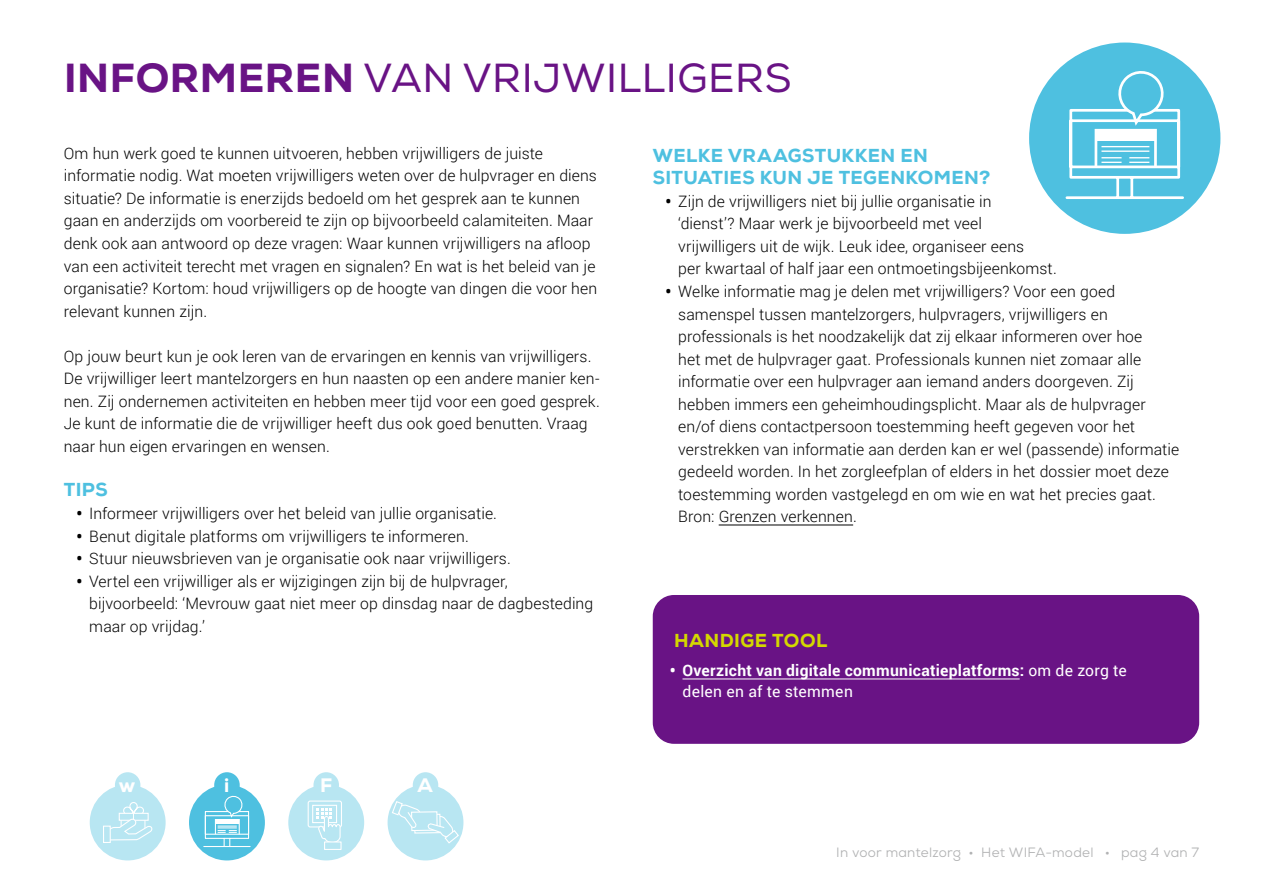
<style>
.page{position:relative;width:1263px;height:893px;background:#fff}
.page>*{position:absolute;margin:0;border:0;box-sizing:border-box;transform-origin:0 0}
.t1{font:40.5px "Nexa";letter-spacing:.015em;color:#691385}
.t2{font:800 19.5px "Nexa";color:#fff}
.t3{font:800 18.75px/22.5px "Nexa";letter-spacing:.02em;color:#4ec0e0}
.t4{font:800 18.75px "Nexa";letter-spacing:.02em;color:#d4d800}
.t5{font:300 15.75px/22.5px "Roboto";letter-spacing:.005em;color:#000}
.t6{font:700 15.75px/21px "Roboto";letter-spacing:.015em;color:#fff}
.t7{font:13.5px "Nexa";letter-spacing:.02em;color:#b1b2b3}
.s1{font-weight:800}
.s2{font-weight:900}
.s3{font-weight:400}
</style>
<div class="page">
<div style="left:90px;top:784px;width:76px;height:76px;background:#b8e6f2;border-radius:50%"></div>
<svg style="left:107px;top:802px;width:46px;height:39px"></svg>
<div style="left:104px;top:826px;width:6px;height:16px;background:#b8e6f2"></div>
<div style="left:103px;top:826px;width:8px;height:17px;border:1px solid #fff"></div>
<div style="left:115px;top:772px;width:25px;height:26px;background:#b8e6f2;border-radius:50%"></div>
<div style="left:288px;top:784px;width:76px;height:76px;background:#b8e6f2;border-radius:50%"></div>
<div style="left:308px;top:800px;width:34px;height:27px;border:1px solid #fff;border-radius:2px"></div>
<svg style="left:312px;top:805px;width:25px;height:18px"></svg>
<svg style="left:316px;top:809px;width:25px;height:32px"></svg>
<div style="left:324px;top:841px;width:18px;height:9px;background:#b8e6f2;border:1px solid #fff"></div>
<div style="left:313px;top:772px;width:26px;height:26px;background:#b8e6f2;border-radius:50%"></div>
<div style="left:388px;top:784px;width:75px;height:76px;background:#b8e6f2;border-radius:50%"></div>
<svg style="left:391px;top:800px;width:69px;height:44px"></svg>
<div style="left:413px;top:772px;width:25px;height:26px;background:#b8e6f2;border-radius:50%"></div>
<div style="left:189px;top:784px;width:76px;height:76px;background:#4ec0e0;border-radius:50%"></div>
<div style="left:214px;top:772px;width:26px;height:26px;background:#4ec0e0;border-radius:50%"></div>
<svg style="left:203px;top:795px;width:48px;height:53px"></svg>
<hr style="left:719px;top:525px;width:134px;height:1px;background:#000">
<div style="left:653px;top:595px;width:546px;height:149px;background:#691385;border-radius:21px"></div>
<hr style="left:682px;top:679px;width:338px;height:1px;background:#fff">
<div style="left:1029px;top:43px;width:191px;height:191px;background:#4ec0e0;border-radius:50%"></div>
<svg style="left:1065px;top:71px;width:119px;height:128px"></svg>
<h1 class="t1" style="left:64px;top:54px;width:729px"><span class="s1">INFORMEREN</span> VAN VRIJWILLIGERS</h1>
<p class="t5" style="left:64px;top:142px;width:535px">Om hun werk goed te kunnen uitvoeren, hebben vrijwilligers de juiste informatie nodig. Wat moeten vrijwilligers weten over de hulpvrager en diens situatie? De informatie is enerzijds bedoeld om het gesprek aan te kunnen gaan en anderzijds om voorbereid te zijn op bijvoorbeeld calamiteiten. Maar denk ook aan antwoord op deze vragen: Waar kunnen vrijwilligers na afloop van een activiteit terecht met vragen en signalen? En wat is het beleid van je organisatie? Kortom: houd vrijwilligers op de hoogte van dingen die voor hen relevant kunnen zijn.</p>
<p class="t5" style="left:64px;top:344px;width:537px">Op jouw beurt kun je ook leren van de ervaringen en kennis van vrijwilligers.<br>De vrijwilliger leert mantelzorgers en hun naasten op een andere manier ken&shy;nen. Zij ondernemen activiteiten en hebben meer tijd voor een goed gesprek.<br>Je kunt de informatie die de vrijwilliger heeft dus ook goed benutten. Vraag naar hun eigen ervaringen en wensen.</p>
<p class="t3" style="left:64px;top:479px;width:45px">TIPS</p>
<p class="t5" style="left:77px;top:502px;width:422px"><span class="s2">•</span> Informeer vrijwilligers over het beleid van jullie organisatie.</p>
<p class="t5" style="left:77px;top:524px;width:394px"><span class="s2">•</span> Benut digitale platforms om vrijwilligers te informeren.</p>
<p class="t5" style="left:77px;top:547px;width:436px"><span class="s2">•</span> Stuur nieuwsbrieven van je organisatie ook naar vrijwilligers.</p>
<p class="t5" style="left:89px;top:569px;width:505px;text-indent:-13px"><span class="s2">•</span> Vertel een vrijwilliger als er wijzigingen zijn bij de hulpvrager, bijvoorbeeld: ‘Mevrouw gaat niet meer op dinsdag naar de dagbesteding maar op vrijdag.’</p>
<p class="t2" style="left:119px;top:773px;width:18px">w</p>
<p class="t2" style="left:224px;top:773px;width:7px">i</p>
<p class="t2" style="left:320px;top:773px;width:14px">F</p>
<p class="t2" style="left:417px;top:773px;width:17px">A</p>
<p class="t3" style="left:653px;top:144px;width:339px">WELKE VRAAGSTUKKEN EN<br>SITUATIES KUN JE TEGENKOMEN?</p>
<p class="t5" style="left:678px;top:190px;width:380px;text-indent:-13px"><span class="s2">•</span> Zijn de vrijwilligers niet bij jullie organisatie in<br>‘dienst’? Maar werk je bijvoorbeeld met veel vrijwilligers uit de wijk. Leuk idee, organiseer eens<br>per kwartaal of half jaar een ontmoetingsbijeenkomst.</p>
<p class="t5" style="left:678px;top:280px;width:503px;text-indent:-13px"><span class="s2">•</span> Welke informatie mag je delen met vrijwilligers? Voor een goed samenspel tussen mantelzorgers, hulpvragers, vrijwilligers en professionals is het noodzakelijk dat zij elkaar informeren over hoe<br>het met de hulpvrager gaat. Professionals kunnen niet zomaar alle informatie over een hulpvrager aan iemand anders doorgeven. Zij hebben immers een geheimhoudingsplicht. Maar als de hulpvrager en/of diens contactpersoon toestemming heeft gegeven voor het verstrekken van informatie aan derden kan er wel (passende) informatie gedeeld worden. In het zorgleefplan of elders in het dossier moet deze toestemming worden vastgelegd en om wie en wat het precies gaat.<br>Bron: Grenzen verkennen.</p>
<p class="t4" style="left:674px;top:629px;width:155px">HANDIGE TOOL</p>
<p class="t6" style="left:682px;top:659px;width:446px;text-indent:-13px"><span class="s2">•</span> Overzicht van digitale communicatieplatforms: <span class="s3">om de zorg te delen en af te stemmen</span></p>
<p class="t7" style="left:836px;top:844px;width:364px">In voor mantelzorg • Het WIFA-model • pag 4 van 7</p>
</div>
